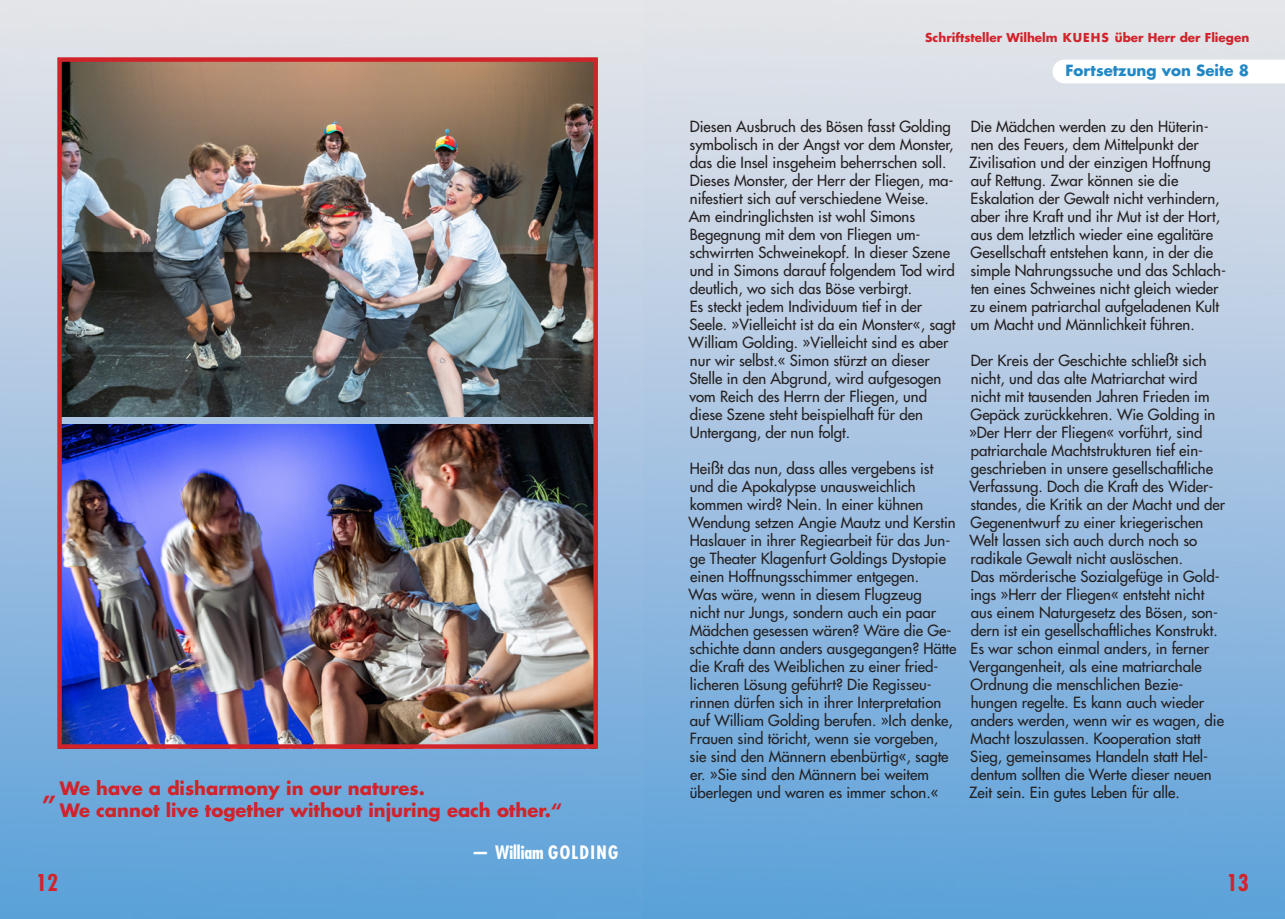
<style>
.page{position:relative;width:1285px;height:919px;background:#fff}
.page>*{position:absolute;margin:0;border:0;box-sizing:border-box;transform-origin:0 0}
.t1{font:700 condensed 22.5px "Futura Std";color:#d1232a}
.t2{font:700 22.5px "Futura Std";color:#d1232a}
.t3{font:700 18px "Futura Std";color:#d1232a}
.t4{font:700 condensed 18px "Futura Std";letter-spacing:.035em;color:#fff}
.t5{font:500 15px/18px "Futura Std";color:#231f20}
.t6{font:700 15px "Futura Std";color:#2288c5}
.t7{font:700 12px "Futura Std";color:#d1232a}
</style>
<div class="page">
<img style="left:0;top:0;width:1284px;height:918px">
<svg style="left:1052px;top:60px;width:232px;height:23px"></svg>
<img style="left:62px;top:62px;width:531px;height:355px">
<img style="left:62px;top:424px;width:531px;height:319px">
<div style="left:57px;top:57px;width:541px;height:691px;border:4px solid #d1232a"></div>
<p class="t7" style="left:925px;top:29px;width:325px">Schriftsteller Wilhelm KUEHS über Herr der Fliegen</p>
<p class="t6" style="left:1065px;top:61px;width:185px">Fortsetzung von Seite 8</p>
<p class="t5" style="left:688px;top:117px;width:268px">Diesen Ausbruch des Bösen fasst Golding symbolisch in der Angst vor dem Monster, das die Insel insgeheim beherrschen soll.<br>Dieses Monster, der Herr der Fliegen, ma&shy;nifestiert sich auf verschiedene Weise.<br>Am eindringlichsten ist wohl Simons Begegnung mit dem von Fliegen um&shy;schwirrten Schweinekopf. In dieser Szene und in Simons darauf folgendem Tod wird deutlich, wo sich das Böse verbirgt.<br>Es steckt jedem Individuum tief in der Seele. »Vielleicht ist da ein Monster«, sagt William Golding. »Vielleicht sind es aber nur wir selbst.« Simon stürzt an dieser Stelle in den Abgrund, wird aufgesogen vom Reich des Herrn der Fliegen, und diese Szene steht beispielhaft für den Untergang, der nun folgt.</p>
<p class="t5" style="left:688px;top:459px;width:269px">Heißt das nun, dass alles vergebens ist und die Apokalypse unausweichlich kommen wird? Nein. In einer kühnen Wendung setzen Angie Mautz und Kerstin Haslauer in ihrer Regiearbeit für das Jun&shy;ge Theater Klagenfurt Goldings Dystopie einen Hoffnungsschimmer entgegen.<br>Was wäre, wenn in diesem Flugzeug<br>nicht nur Jungs, sondern auch ein paar Mädchen gesessen wären? Wäre die Ge&shy;schichte dann anders ausgegangen? Hätte die Kraft des Weiblichen zu einer fried&shy;licheren Lösung geführt? Die Regisseu&shy;rinnen dürfen sich in ihrer Interpretation auf William Golding berufen. »Ich denke, Frauen sind töricht, wenn sie vorgeben, sie sind den Männern ebenbürtig«, sagte er. »Sie sind den Männern bei weitem überlegen und waren es immer schon.«</p>
<p class="t5" style="left:968px;top:117px;width:258px">Die Mädchen werden zu den Hüterin&shy;nen des Feuers, dem Mittelpunkt der Zivilisation und der einzigen Hoffnung auf Rettung. Zwar können sie die Eskalation der Gewalt nicht verhindern, aber ihre Kraft und ihr Mut ist der Hort, aus dem letztlich wieder eine egalitäre Gesellschaft entstehen kann, in der die simple Nahrungssuche und das Schlach&shy;ten eines Schweines nicht gleich wieder zu einem patriarchal aufgeladenen Kult um Macht und Männlichkeit führen.</p>
<p class="t5" style="left:968px;top:351px;width:257px">Der Kreis der Geschichte schließt sich nicht, und das alte Matriarchat wird nicht mit tausenden Jahren Frieden im Gepäck zurückkehren. Wie Golding in »Der Herr der Fliegen« vorführt, sind patriarchale Machtstrukturen tief ein&shy;geschrieben in unsere gesellschaftliche Verfassung. Doch die Kraft des Wider&shy;standes, die Kritik an der Macht und der Gegenentwurf zu einer kriegerischen Welt lassen sich auch durch noch so radikale Gewalt nicht auslöschen.</p>
<p class="t5" style="left:969px;top:567px;width:256px">Das mörderische Sozialgefüge in Gold&shy;ings »Herr der Fliegen« entsteht nicht aus einem Naturgesetz des Bösen, son&shy;dern ist ein gesellschaftliches Konstrukt.<br>Es war schon einmal anders, in ferner Vergangenheit, als eine matriarchale Ordnung die menschlichen Bezie&shy;hungen regelte. Es kann auch wieder anders werden, wenn wir es wagen, die Macht loszulassen. Kooperation statt Sieg, gemeinsames Handeln statt Hel&shy;dentum sollten die Werte dieser neuen</p>
<p class="t3" style="left:60px;top:776px;width:367px">We have a disharmony in our natures.</p>
<p class="t5" style="left:968px;top:783px;width:212px">Zeit sein. Ein gutes Leben für alle.</p>
<p class="t3" style="left:60px;top:798px;width:504px">We cannot live together without injuring each other.“</p>
<p class="t4" style="left:471px;top:841px;width:148px">— William GOLDING</p>
<p class="t2" style="left:43px;top:776px;width:15px">„</p>
<p class="t1" style="left:36px;top:868px;width:24px">12</p>
<p class="t1" style="left:1226px;top:868px;width:24px">13</p>
</div>
